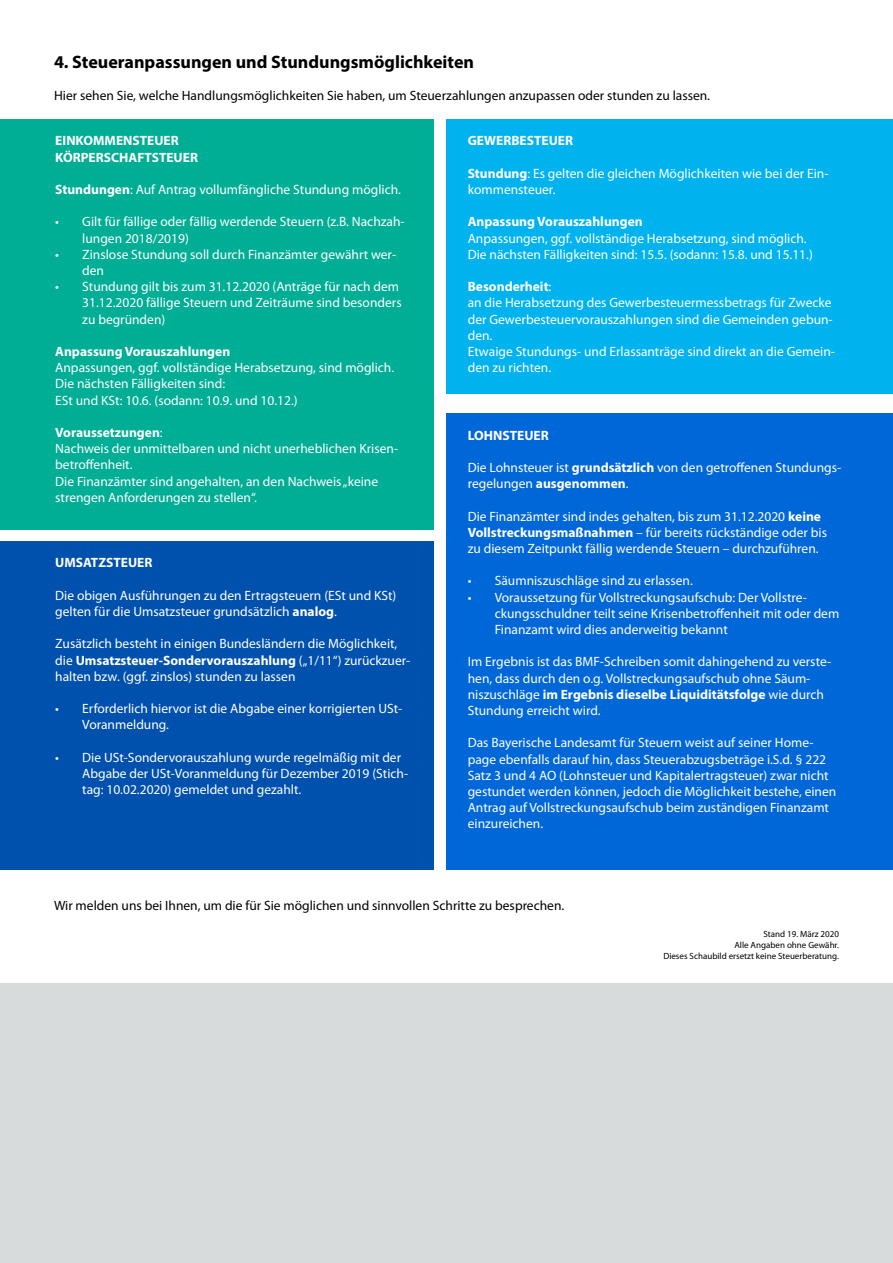
<style>
.page{position:relative;width:893px;height:1263px;background:#fff}
.page>*{position:absolute;margin:0;border:0;box-sizing:border-box;transform-origin:0 0}
.t1{font:700 18px "Myriad Pro";color:#000}
.t2{font:13.5px/16.2px "Myriad Pro";color:#fff}
.t3{font:13.5px "Myriad Pro";color:#000}
.t4{font:700 13.5px/16.2px "Myriad Pro";color:#fff}
.t5{font:9px/10.8px "Myriad Pro";color:#000;text-align:right}
.s1{font-weight:700}
</style>
<div class="page">
<div style="left:0;top:119px;width:434px;height:410px;background:#00ad95"></div>
<div style="left:446px;top:119px;width:447px;height:275px;background:#00b3ef"></div>
<div style="left:446px;top:413px;width:447px;height:456px;background:#0067d8"></div>
<div style="left:0;top:541px;width:434px;height:328px;background:#0050ad"></div>
<div style="left:0;top:984px;width:893px;height:279px;background:#d8dbdc"></div>
<h1 class="t1" style="left:54px;top:50px;width:422px">4. Steueranpassungen und Stundungsmöglichkeiten</h1>
<p class="t3" style="left:54px;top:87px;width:658px">Hier sehen Sie, welche Handlungsmöglichkeiten Sie haben, um Steuerzahlungen anzupassen oder stunden zu lassen.</p>
<p class="t4" style="left:55px;top:132px;width:144px">EINKOMMENSTEUER<br>KÖRPERSCHAFTSTEUER</p>
<p class="t2" style="left:55px;top:181px;width:347px"><span class="s1">Stundungen</span>: Auf Antrag vollumfängliche Stundung möglich.</p>
<p class="t2" style="left:82px;top:214px;width:324px;text-indent:-27px">• Gilt für fällige oder fällig werdende Steuern (z.B. Nachzah&shy;lungen 2018/2019)</p>
<p class="t2" style="left:82px;top:246px;width:315px;text-indent:-27px">• Zinslose Stundung soll durch Finanzämter gewährt wer&shy;den</p>
<p class="t2" style="left:82px;top:278px;width:321px;text-indent:-27px">• Stundung gilt bis zum 31.12.2020 (Anträge für nach dem<br>31.12.2020 fällige Steuern und Zeiträume sind besonders zu begründen)</p>
<p class="t4" style="left:55px;top:343px;width:176px">Anpassung Vorauszahlungen</p>
<p class="t2" style="left:55px;top:359px;width:340px">Anpassungen, ggf. vollständige Herabsetzung, sind möglich.<br>Die nächsten Fälligkeiten sind:<br>ESt und KSt: 10.6. (sodann: 10.9. und 10.12.)</p>
<p class="t2" style="left:55px;top:424px;width:344px"><span class="s1">Voraussetzungen</span>:<br>Nachweis der unmittelbaren und nicht unerheblichen Krisen&shy;betroffenheit.<br>Die Finanzämter sind angehalten, an den Nachweis „keine strengen Anforderungen zu stellen“.</p>
<p class="t4" style="left:55px;top:554px;width:99px">UMSATZSTEUER</p>
<p class="t2" style="left:55px;top:587px;width:343px">Die obigen Ausführungen zu den Ertragsteuern (ESt und KSt) gelten für die Umsatzsteuer grundsätzlich <span class="s1">analog</span>.</p>
<p class="t2" style="left:55px;top:636px;width:357px">Zusätzlich besteht in einigen Bundesländern die Möglichkeit, die <span class="s1">Umsatzsteuer-Sondervorauszahlung</span> („1/11“) zurückzuer&shy;halten bzw. (ggf. zinslos) stunden zu lassen</p>
<p class="t2" style="left:82px;top:700px;width:322px;text-indent:-27px">• Erforderlich hiervor ist die Abgabe einer korrigierten USt-<br>Voranmeldung.</p>
<p class="t2" style="left:82px;top:749px;width:327px;text-indent:-27px">• Die USt-Sondervorauszahlung wurde regelmäßig mit der<br>Abgabe der USt-Voranmeldung für Dezember 2019 (Stich&shy;tag: 10.02.2020) gemeldet und gezahlt.</p>
<p class="t4" style="left:468px;top:132px;width:107px">GEWERBESTEUER</p>
<p class="t2" style="left:468px;top:165px;width:362px"><span class="s1">Stundung</span>: Es gelten die gleichen Möglichkeiten wie bei der Ein&shy;kommensteuer.</p>
<p class="t4" style="left:468px;top:213px;width:176px">Anpassung Vorauszahlungen</p>
<p class="t2" style="left:468px;top:230px;width:347px">Anpassungen, ggf. vollständige Herabsetzung, sind möglich.<br>Die nächsten Fälligkeiten sind: 15.5. (sodann: 15.8. und 15.11.)</p>
<p class="t2" style="left:468px;top:278px;width:369px"><span class="s1">Besonderheit</span>:<br>an die Herabsetzung des Gewerbesteuermessbetrags für Zwecke der Gewerbesteuervorauszahlungen sind die Gemeinden gebun&shy;den.<br>Etwaige Stundungs- und Erlassanträge sind direkt an die Gemein&shy;den zu richten.</p>
<p class="t4" style="left:468px;top:426px;width:82px">LOHNSTEUER</p>
<p class="t2" style="left:468px;top:459px;width:375px">Die Lohnsteuer ist <span class="s1">grundsätzlich</span> von den getroffenen Stundungs&shy;regelungen <span class="s1">ausgenommen</span>.</p>
<p class="t2" style="left:468px;top:508px;width:361px">Die Finanzämter sind indes gehalten, bis zum 31.12.2020 <span class="s1">keine<br>Vollstreckungsmaßnahmen</span> – für bereits rückständige oder bis zu diesem Zeitpunkt fällig werdende Steuern – durchzuführen.</p>
<p class="t2" style="left:468px;top:572px;width:227px">• Säumniszuschläge sind zu erlassen.</p>
<p class="t2" style="left:495px;top:589px;width:346px;text-indent:-27px">• Voraussetzung für Vollstreckungsaufschub: Der Vollstre&shy;ckungsschuldner teilt seine Krisenbetroffenheit mit oder dem<br>Finanzamt wird dies anderweitig bekannt</p>
<p class="t2" style="left:468px;top:653px;width:365px">Im Ergebnis ist das BMF-Schreiben somit dahingehend zu verste&shy;hen, dass durch den o.g. Vollstreckungsaufschub ohne Säum&shy;niszuschläge <span class="s1">im Ergebnis dieselbe Liquiditätsfolge</span> wie durch Stundung erreicht wird.</p>
<p class="t2" style="left:468px;top:734px;width:370px">Das Bayerische Landesamt für Steuern weist auf seiner Home&shy;page ebenfalls darauf hin, dass Steuerabzugsbeträge i.S.d. § 222<br>Satz 3 und 4 AO (Lohnsteuer und Kapitalertragsteuer) zwar nicht gestundet werden können, jedoch die Möglichkeit bestehe, einen Antrag auf Vollstreckungsaufschub beim zuständigen Finanzamt einzureichen.</p>
<p class="t3" style="left:54px;top:897px;width:512px">Wir melden uns bei Ihnen, um die für Sie möglichen und sinnvollen Schritte zu besprechen.</p>
<p class="t5" style="left:663px;top:928px;width:177px">Stand 19. März 2020<br>Alle Angaben ohne Gewähr.<br>Dieses Schaubild ersetzt keine Steuerberatung.</p>
</div>
